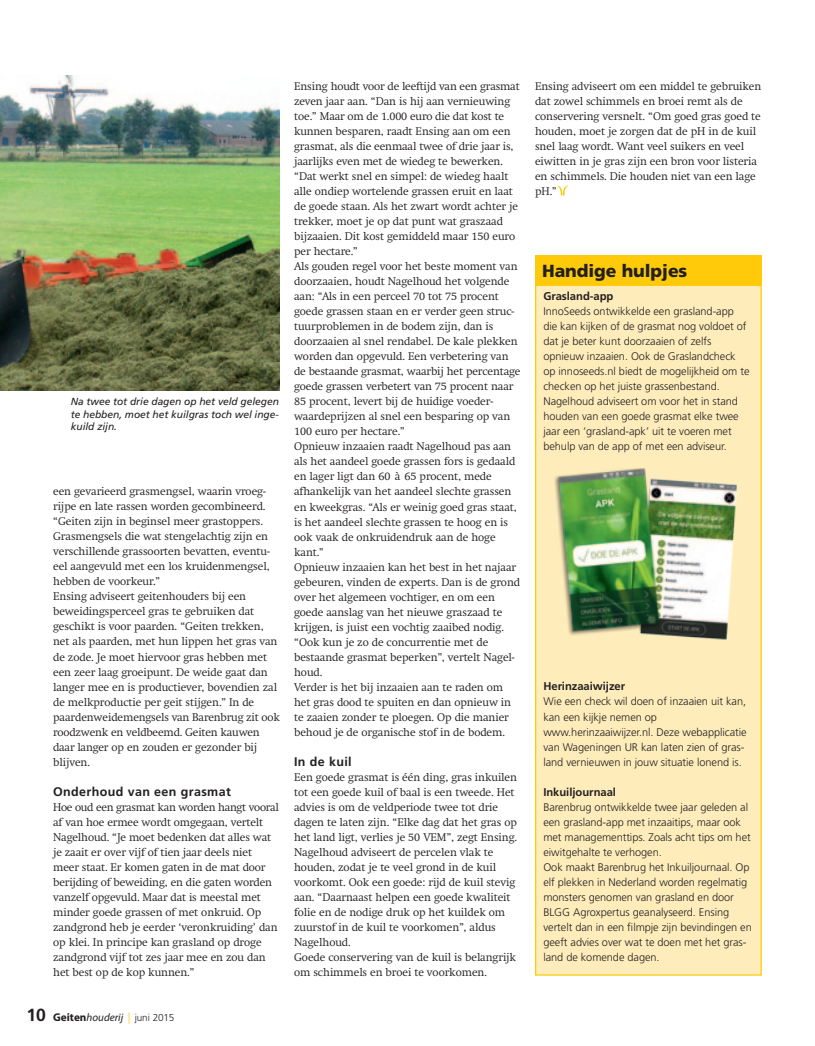
<style>
.page{position:relative;width:815px;height:1046px;background:#fff}
.page>*{position:absolute;margin:0;border:0;box-sizing:border-box;transform-origin:0 0}
.t1{font:900 17.5px "Frutiger LT Std";letter-spacing:-.005em;color:#231f20}
.t2{font:700 12.5px "Frutiger LT Std";letter-spacing:.03em;color:#231f20}
.t3{font:700 11.25px "Frutiger LT Std";letter-spacing:-.005em;color:#231f20}
.t4{font:300 11px/15px "Swift";letter-spacing:-.005em;color:#231f20}
.t5{font:300 11px/15px "Frutiger LT Std";letter-spacing:-.005em;color:#231f20}
.t6{font:italic 11px "Myriad Pro";color:#231f20}
.t7{font:italic 10.25px/12.5px "Frutiger LT Std";letter-spacing:-.005em;color:#231f20;text-align:justify}
.s1{font-family:"Frutiger LT Std";font-weight:700;font-style:normal;font-size:17.5px}
.s2{font-weight:700;font-style:normal;font-size:11.25px}
.s3{font-size:11.25px;color:#feca0a}
.s4{font-family:"Frutiger LT Std";font-weight:300;font-style:normal;font-size:10px}
</style>
<div class="page">
<div style="left:536px;top:271px;width:225px;height:703px;background:#feedbb"></div>
<div style="left:535px;top:255px;width:227px;height:30px;background:#feca0a"></div>
<img style="left:0;top:75px;width:280px;height:315px">
<img style="left:554px;top:454px;width:208px;height:199px">
<svg style="left:557px;top:185px;width:12px;height:11px"></svg>
<p class="t7" style="left:71px;top:395px;width:210px">Na twee tot drie dagen op het veld gelegen te hebben, moet het kuilgras toch wel inge&shy;kuild zijn.</p>
<p class="t4" style="left:53px;top:484px;width:228px">een gevarieerd grasmengsel, waarin vroeg&shy;rijpe en late rassen worden gecombineerd. “Geiten zijn in beginsel meer grastoppers.<br>Grasmengsels die wat stengelachtig zijn en verschillende grassoorten bevatten, eventu&shy;eel aangevuld met een los kruidenmengsel, hebben de voorkeur.”<br>Ensing adviseert geitenhouders bij een beweidingsperceel gras te gebruiken dat geschikt is voor paarden. “Geiten trekken, net als paarden, met hun lippen het gras van de zode. Je moet hiervoor gras hebben met een zeer laag groeipunt. De weide gaat dan langer mee en is productiever, bovendien zal de melkproductie per geit stijgen.” In de paardenweidemengsels van Barenbrug zit ook roodzwenk en veldbeemd. Geiten kauwen daar langer op en zouden er gezonder bij blijven.</p>
<p class="t2" style="left:53px;top:783px;width:179px">Onderhoud van een grasmat</p>
<p class="t4" style="left:53px;top:799px;width:227px">Hoe oud een grasmat kan worden hangt vooral af van hoe ermee wordt omgegaan, vertelt Nagelhoud. “Je moet bedenken dat alles wat je zaait er over vijf of tien jaar deels niet meer staat. Er komen gaten in de mat door berijding of beweiding, en die gaten worden vanzelf opgevuld. Maar dat is meestal met minder goede grassen of met onkruid. Op zandgrond heb je eerder ‘veronkruiding’ dan op klei. In principe kan grasland op droge zandgrond vijf tot zes jaar mee en zou dan het best op de kop kunnen.”</p>
<p class="t6" style="left:27px;top:1010px;width:149px"><span class="s1">10</span> <span class="s2">Geiten</span>houderij <span class="s3">|</span> <span class="s4">juni 2015</span></p>
<p class="t4" style="left:294px;top:79px;width:228px">Ensing houdt voor de leeftijd van een grasmat zeven jaar aan. “Dan is hij aan vernieuwing toe.” Maar om de 1.000 euro die dat kost te kunnen besparen, raadt Ensing aan om een grasmat, als die eenmaal twee of drie jaar is, jaarlijks even met de wiedeg te bewerken. “Dat werkt snel en simpel: de wiedeg haalt alle ondiep wortelende grassen eruit en laat de goede staan. Als het zwart wordt achter je trekker, moet je op dat punt wat graszaad bijzaaien. Dit kost gemiddeld maar 150 euro per hectare.”<br>Als gouden regel voor het beste moment van doorzaaien, houdt Nagelhoud het volgende aan: “Als in een perceel 70 tot 75 procent goede grassen staan en er verder geen struc&shy;tuurproblemen in de bodem zijn, dan is doorzaaien al snel rendabel. De kale plekken worden dan opgevuld. Een verbetering van de bestaande grasmat, waarbij het percentage goede grassen verbetert van 75 procent naar 85 procent, levert bij de huidige voeder&shy;waardeprijzen al snel een besparing op van 100 euro per hectare.”<br>Opnieuw inzaaien raadt Nagelhoud pas aan als het aandeel goede grassen fors is gedaald en lager ligt dan 60 à 65 procent, mede afhankelijk van het aandeel slechte grassen en kweekgras. “Als er weinig goed gras staat, is het aandeel slechte grassen te hoog en is ook vaak de onkruidendruk aan de hoge kant.”<br>Opnieuw inzaaien kan het best in het najaar gebeuren, vinden de experts. Dan is de grond over het algemeen vochtiger, en om een goede aanslag van het nieuwe graszaad te krijgen, is juist een vochtig zaaibed nodig. “Ook kun je zo de concurrentie met de bestaande grasmat beperken”, vertelt Nagel&shy;houd.<br>Verder is het bij inzaaien aan te raden om het gras dood te spuiten en dan opnieuw in te zaaien zonder te ploegen. Op die manier behoud je de organische stof in de bodem.</p>
<p class="t2" style="left:294px;top:753px;width:59px">In de kuil</p>
<p class="t4" style="left:294px;top:769px;width:225px">Een goede grasmat is één ding, gras inkuilen tot een goede kuil of baal is een tweede. Het advies is om de veldperiode twee tot drie dagen te laten zijn. “Elke dag dat het gras op het land ligt, verlies je 50 VEM”, zegt Ensing.<br>Nagelhoud adviseert de percelen vlak te houden, zodat je te veel grond in de kuil voorkomt. Ook een goede: rijd de kuil stevig aan. “Daarnaast helpen een goede kwaliteit folie en de nodige druk op het kuildek om zuurstof in de kuil te voorkomen”, aldus Nagelhoud.<br>Goede conservering van de kuil is belangrijk om schimmels en broei te voorkomen.</p>
<p class="t4" style="left:535px;top:79px;width:228px">Ensing adviseert om een middel te gebruiken dat zowel schimmels en broei remt als de conservering versnelt. “Om goed gras goed te houden, moet je zorgen dat de pH in de kuil snel laag wordt. Want veel suikers en veel eiwitten in je gras zijn een bron voor listeria en schimmels. Die houden niet van een lage pH.”</p>
<h1 class="t1" style="left:542px;top:260px;width:147px">Handige hulpjes</h1>
<p class="t3" style="left:543px;top:289px;width:72px">Grasland-app</p>
<p class="t5" style="left:543px;top:304px;width:208px">InnoSeeds ontwikkelde een grasland-app die kan kijken of de grasmat nog voldoet of dat je beter kunt doorzaaien of zelfs opnieuw inzaaien. Ook de Graslandcheck op innoseeds.nl biedt de mogelijkheid om te checken op het juiste grassenbestand.<br>Nagelhoud adviseert om voor het in stand houden van een goede grasmat elke twee jaar een ‘grasland-apk’ uit te voeren met behulp van de app of met een adviseur.</p>
<p class="t3" style="left:543px;top:679px;width:83px">Herinzaaiwijzer</p>
<p class="t5" style="left:543px;top:694px;width:205px">Wie een check wil doen of inzaaien uit kan, kan een kijkje nemen op www.herinzaaiwijzer.nl. Deze webapplicatie van Wageningen UR kan laten zien of gras&shy;land vernieuwen in jouw situatie lonend is.</p>
<p class="t3" style="left:543px;top:784px;width:74px">Inkuiljournaal</p>
<p class="t5" style="left:543px;top:799px;width:210px">Barenbrug ontwikkelde twee jaar geleden al een grasland-app met inzaaitips, maar ook met managementtips. Zoals acht tips om het eiwitgehalte te verhogen.<br>Ook maakt Barenbrug het Inkuiljournaal. Op elf plekken in Nederland worden regelmatig monsters genomen van grasland en door BLGG Agroxpertus geanalyseerd. Ensing vertelt dan in een filmpje zijn bevindingen en geeft advies over wat te doen met het gras&shy;land de komende dagen.</p>
</div>
